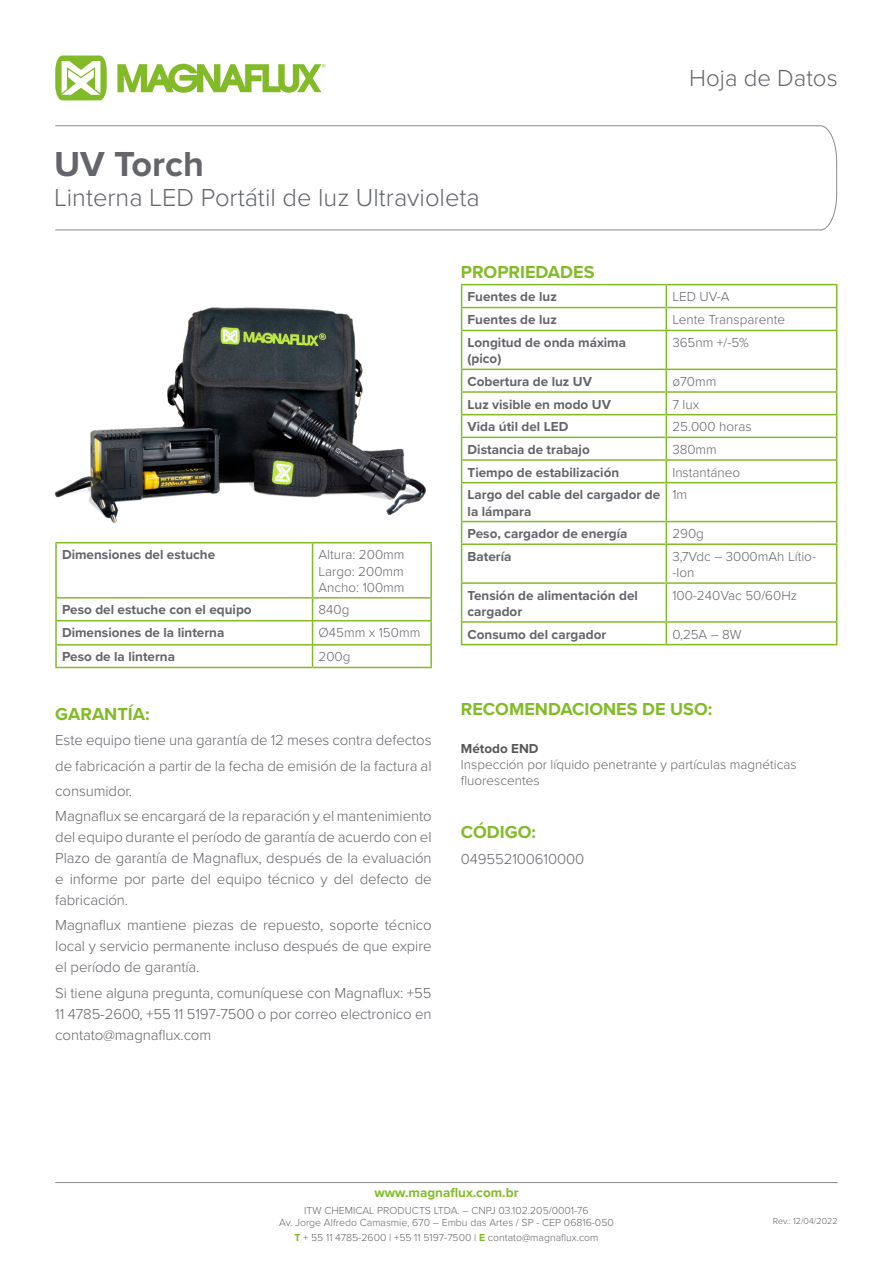
<style>
.page{position:relative;width:893px;height:1263px;background:#fff}
.page>*{position:absolute;margin:0;border:0;box-sizing:border-box;transform-origin:0 0}
.t1{font:700 36px "Proxima Nova";color:#63656a}
.t2{font:300 25.5px "Proxima Nova";color:#63656a}
.t3{font:300 24px "Proxima Nova";color:#63656a}
.Body{font:700 18px "Proxima Nova";color:#82bb27}
.Body-2{font:300 15px/21px "Proxima Nova";letter-spacing:-.005em;color:#63656a;text-align:justify}
.t4{font:700 13.5px/16.2px "Proxima Nova";color:#63656a}
.t5{font:300 13.5px/16.2px "Proxima Nova";color:#63656a}
.t6{font:700 13.5px "Proxima Nova";color:#82bb27}
.t7{font:700 13.5px "Proxima Nova";color:#57585a}
.t8{font:300 10.5px/12.6px "Proxima Nova";color:#63656a;text-align:center}
.t9{font:300 9px "Proxima Nova";color:#63656a}
.s1{font-weight:700;color:#82bb27}
</style>
<div class="page">
<svg style="left:117px;top:64px;width:208px;height:29px"></svg>
<svg style="left:55px;top:56px;width:52px;height:44px"></svg>
<svg style="left:55px;top:125px;width:782px;height:105px"></svg>
<hr style="left:55px;top:1182px;width:783px;height:1px;background:#8a8a8e">
<hr style="left:461px;top:284px;width:205px;height:1px;background:#83bb27">
<hr style="left:666px;top:284px;width:171px;height:1px;background:#83bb27">
<hr style="left:461px;top:307px;width:205px;height:1px;background:#83bb27">
<svg style="left:461px;top:285px;width:1px;height:45px"></svg>
<hr style="left:666px;top:307px;width:171px;height:1px;background:#83bb27">
<svg style="left:666px;top:285px;width:1px;height:45px"></svg>
<svg style="left:836px;top:285px;width:1px;height:45px"></svg>
<hr style="left:666px;top:330px;width:171px;height:1px;background:#83bb27">
<hr style="left:836px;top:331px;width:1px;height:38px;background:#83bb27">
<hr style="left:666px;top:369px;width:171px;height:1px;background:#83bb27">
<hr style="left:461px;top:330px;width:206px;height:1px;background:#83bb27">
<hr style="left:461px;top:331px;width:1px;height:38px;background:#83bb27">
<hr style="left:666px;top:331px;width:1px;height:38px;background:#83bb27">
<hr style="left:461px;top:369px;width:206px;height:1px;background:#83bb27">
<hr style="left:461px;top:391px;width:205px;height:2px;background:#83bb27">
<hr style="left:666px;top:391px;width:171px;height:2px;background:#83bb27">
<hr style="left:461px;top:414px;width:205px;height:1px;background:#83bb27">
<hr style="left:461px;top:437px;width:205px;height:1px;background:#83bb27">
<svg style="left:461px;top:370px;width:1px;height:112px"></svg>
<hr style="left:461px;top:482px;width:205px;height:1px;background:#83bb27">
<hr style="left:461px;top:483px;width:1px;height:38px;background:#83bb27">
<hr style="left:461px;top:521px;width:205px;height:1px;background:#83bb27">
<svg style="left:461px;top:522px;width:1px;height:21px"></svg>
<hr style="left:461px;top:543px;width:205px;height:2px;background:#83bb27">
<hr style="left:461px;top:545px;width:1px;height:37px;background:#83bb27">
<hr style="left:461px;top:582px;width:205px;height:2px;background:#83bb27">
<hr style="left:461px;top:584px;width:1px;height:37px;background:#83bb27">
<hr style="left:461px;top:621px;width:205px;height:2px;background:#83bb27">
<svg style="left:461px;top:623px;width:1px;height:21px"></svg>
<hr style="left:461px;top:644px;width:205px;height:1px;background:#83bb27">
<hr style="left:666px;top:414px;width:171px;height:1px;background:#83bb27">
<hr style="left:666px;top:437px;width:171px;height:1px;background:#83bb27">
<hr style="left:666px;top:459px;width:171px;height:2px;background:#83bb27">
<svg style="left:666px;top:370px;width:1px;height:112px"></svg>
<svg style="left:836px;top:370px;width:1px;height:112px"></svg>
<hr style="left:666px;top:482px;width:171px;height:1px;background:#83bb27">
<hr style="left:666px;top:483px;width:1px;height:38px;background:#83bb27">
<hr style="left:836px;top:483px;width:1px;height:38px;background:#83bb27">
<hr style="left:666px;top:521px;width:171px;height:1px;background:#83bb27">
<svg style="left:666px;top:522px;width:1px;height:21px"></svg>
<svg style="left:836px;top:522px;width:1px;height:21px"></svg>
<hr style="left:666px;top:543px;width:171px;height:2px;background:#83bb27">
<hr style="left:666px;top:545px;width:1px;height:37px;background:#83bb27">
<hr style="left:836px;top:545px;width:1px;height:37px;background:#83bb27">
<hr style="left:666px;top:582px;width:171px;height:2px;background:#83bb27">
<hr style="left:666px;top:584px;width:1px;height:37px;background:#83bb27">
<hr style="left:836px;top:584px;width:1px;height:37px;background:#83bb27">
<hr style="left:666px;top:621px;width:171px;height:2px;background:#83bb27">
<svg style="left:666px;top:623px;width:1px;height:21px"></svg>
<svg style="left:836px;top:623px;width:1px;height:21px"></svg>
<hr style="left:666px;top:644px;width:171px;height:1px;background:#83bb27">
<hr style="left:462px;top:459px;width:204px;height:2px;background:#83bb27">
<img style="left:54px;top:307px;width:372px;height:216px">
<hr style="left:55px;top:542px;width:258px;height:1px;background:#83bb27">
<hr style="left:55px;top:543px;width:2px;height:54px;background:#83bb27">
<hr style="left:313px;top:542px;width:119px;height:1px;background:#83bb27">
<hr style="left:312px;top:543px;width:1px;height:54px;background:#83bb27">
<hr style="left:430px;top:543px;width:2px;height:54px;background:#83bb27">
<hr style="left:55px;top:597px;width:258px;height:1px;background:#83bb27">
<hr style="left:55px;top:598px;width:2px;height:22px;background:#83bb27">
<hr style="left:313px;top:597px;width:119px;height:1px;background:#83bb27">
<hr style="left:430px;top:598px;width:2px;height:22px;background:#83bb27">
<hr style="left:312px;top:620px;width:120px;height:1px;background:#83bb27">
<hr style="left:430px;top:621px;width:2px;height:23px;background:#83bb27">
<hr style="left:55px;top:645px;width:2px;height:22px;background:#83bb27">
<hr style="left:312px;top:644px;width:120px;height:1px;background:#83bb27">
<hr style="left:430px;top:645px;width:2px;height:22px;background:#83bb27">
<hr style="left:55px;top:667px;width:258px;height:1px;background:#83bb27">
<hr style="left:313px;top:667px;width:119px;height:1px;background:#83bb27">
<hr style="left:55px;top:620px;width:258px;height:1px;background:#83bb27">
<hr style="left:55px;top:621px;width:2px;height:23px;background:#83bb27">
<svg style="left:312px;top:598px;width:1px;height:69px"></svg>
<hr style="left:55px;top:644px;width:258px;height:1px;background:#83bb27">
<h1 class="t1" style="left:54px;top:137px;width:151px">UV Torch</h1>
<h2 class="t2" style="left:54px;top:179px;width:427px">Linterna LED Portátil de luz Ultravioleta</h2>
<h3 class="t3" style="left:689px;top:60px;width:150px">Hoja de Datos</h3>
<p class="t4" style="left:62px;top:546px;width:155px">Dimensiones del estuche</p>
<p class="t5" style="left:319px;top:546px;width:87px">Altura: 200mm</p>
<p class="t5" style="left:319px;top:562px;width:87px">Largo: 200mm</p>
<p class="t5" style="left:319px;top:578px;width:88px">Ancho: 100mm</p>
<p class="t4" style="left:62px;top:601px;width:191px">Peso del estuche con el equipo</p>
<p class="t5" style="left:319px;top:601px;width:32px">840g</p>
<p class="t4" style="left:62px;top:624px;width:164px">Dimensiones de la linterna</p>
<p class="t5" style="left:319px;top:624px;width:103px">Ø45mm x 150mm</p>
<p class="t4" style="left:62px;top:649px;width:115px">Peso de la linterna</p>
<p class="t5" style="left:319px;top:648px;width:33px">200g</p>
<p class="Body" style="left:55px;top:701px;width:96px">GARANTÍA:</p>
<p class="Body-2" style="left:55px;top:729px;width:378px">Este equipo tiene una garantía de 12 meses contra defectos</p>
<p class="Body-2" style="left:55px;top:754px;width:378px">de fabricación a partir de la fecha de emisión de la factura al</p>
<p class="Body-2" style="left:55px;top:779px;width:78px">consumidor.</p>
<p class="Body-2" style="left:55px;top:805px;width:378px">Magnaflux se encargará de la reparación y el mantenimiento del equipo durante el período de garantía de acuerdo con el Plazo de garantía de Magnaflux, después de la evaluación e informe por parte del equipo técnico y del defecto de fabricación.</p>
<p class="Body-2" style="left:55px;top:914px;width:378px">Magnaflux mantiene piezas de repuesto, soporte técnico local y servicio permanente incluso después de que expire el período de garantía.</p>
<p class="Body-2" style="left:55px;top:981px;width:378px">Si tiene alguna pregunta, comuníquese con Magnaflux: +55<br>11 4785-2600, +55 11 5197-7500 o por correo electronico en contato@magnaflux.com</p>
<p class="Body" style="left:461px;top:258px;width:135px">PROPRIEDADES</p>
<p class="t4" style="left:468px;top:288px;width:91px">Fuentes de luz</p>
<p class="t5" style="left:672px;top:288px;width:59px">LED UV-A</p>
<p class="t4" style="left:468px;top:311px;width:91px">Fuentes de luz</p>
<p class="t5" style="left:672px;top:311px;width:114px">Lente Transparente</p>
<p class="t4" style="left:468px;top:334px;width:160px">Longitud de onda máxima</p>
<p class="t4" style="left:468px;top:350px;width:35px">(pico)</p>
<p class="t5" style="left:672px;top:334px;width:78px">365nm +/-5%</p>
<p class="t4" style="left:468px;top:373px;width:126px">Cobertura de luz UV</p>
<p class="t5" style="left:672px;top:373px;width:45px">ø70mm</p>
<p class="t4" style="left:468px;top:396px;width:145px">Luz visible en modo UV</p>
<p class="t5" style="left:672px;top:395px;width:28px">7 lux</p>
<p class="t4" style="left:468px;top:418px;width:102px">Vida útil del LED</p>
<p class="t5" style="left:672px;top:418px;width:81px">25.000 horas</p>
<p class="t4" style="left:468px;top:441px;width:124px">Distancia de trabajo</p>
<p class="t5" style="left:672px;top:441px;width:46px">380mm</p>
<p class="t4" style="left:468px;top:464px;width:153px">Tiempo de estabilización</p>
<p class="t5" style="left:672px;top:463px;width:69px">Instantáneo</p>
<p class="t4" style="left:468px;top:486px;width:194px">Largo del cable del cargador de la lámpara</p>
<p class="t5" style="left:672px;top:486px;width:16px">1m</p>
<p class="t4" style="left:468px;top:525px;width:161px">Peso, cargador de energía</p>
<p class="t5" style="left:672px;top:525px;width:33px">290g</p>
<p class="t4" style="left:468px;top:548px;width:45px">Batería</p>
<p class="t5" style="left:672px;top:547px;width:145px">3,7Vdc – 3000mAh Lítio--Ion</p>
<p class="t4" style="left:468px;top:587px;width:172px">Tensión de alimentación del cargador</p>
<p class="t5" style="left:672px;top:586px;width:126px">100-240Vac 50/60Hz</p>
<p class="t4" style="left:468px;top:626px;width:140px">Consumo del cargador</p>
<p class="t5" style="left:672px;top:625px;width:71px">0,25A – 8W</p>
<p class="Body" style="left:461px;top:695px;width:253px">RECOMENDACIONES DE USO:</p>
<p class="t7" style="left:461px;top:738px;width:79px">Método END</p>
<p class="t5" style="left:461px;top:755px;width:337px">Inspección por líquido penetrante y partículas magnéticas</p>
<p class="t5" style="left:461px;top:771px;width:80px">fluorescentes</p>
<p class="Body" style="left:461px;top:818px;width:77px">CÓDIGO:</p>
<p class="Body-2" style="left:461px;top:848px;width:125px">049552100610000</p>
<p class="t6" style="left:374px;top:1183px;width:146px">www.magnaflux.com.br</p>
<p class="t8" style="left:279px;top:1203px;width:336px">ITW CHEMICAL PRODUCTS LTDA. – CNPJ 03.102.205/0001-76<br>Av. Jorge Alfredo Camasmie, 670 – Embu das Artes / SP - CEP 06816-050</p>
<p class="t8" style="left:294px;top:1231px;width:306px"><span class="s1">T</span> + 55 11 4785-2600 | +55 11 5197-7500 | <span class="s1">E</span> contato@magnaflux.com</p>
<p class="t9" style="left:773px;top:1214px;width:66px">Rev.: 12/04/2022</p>
</div>
